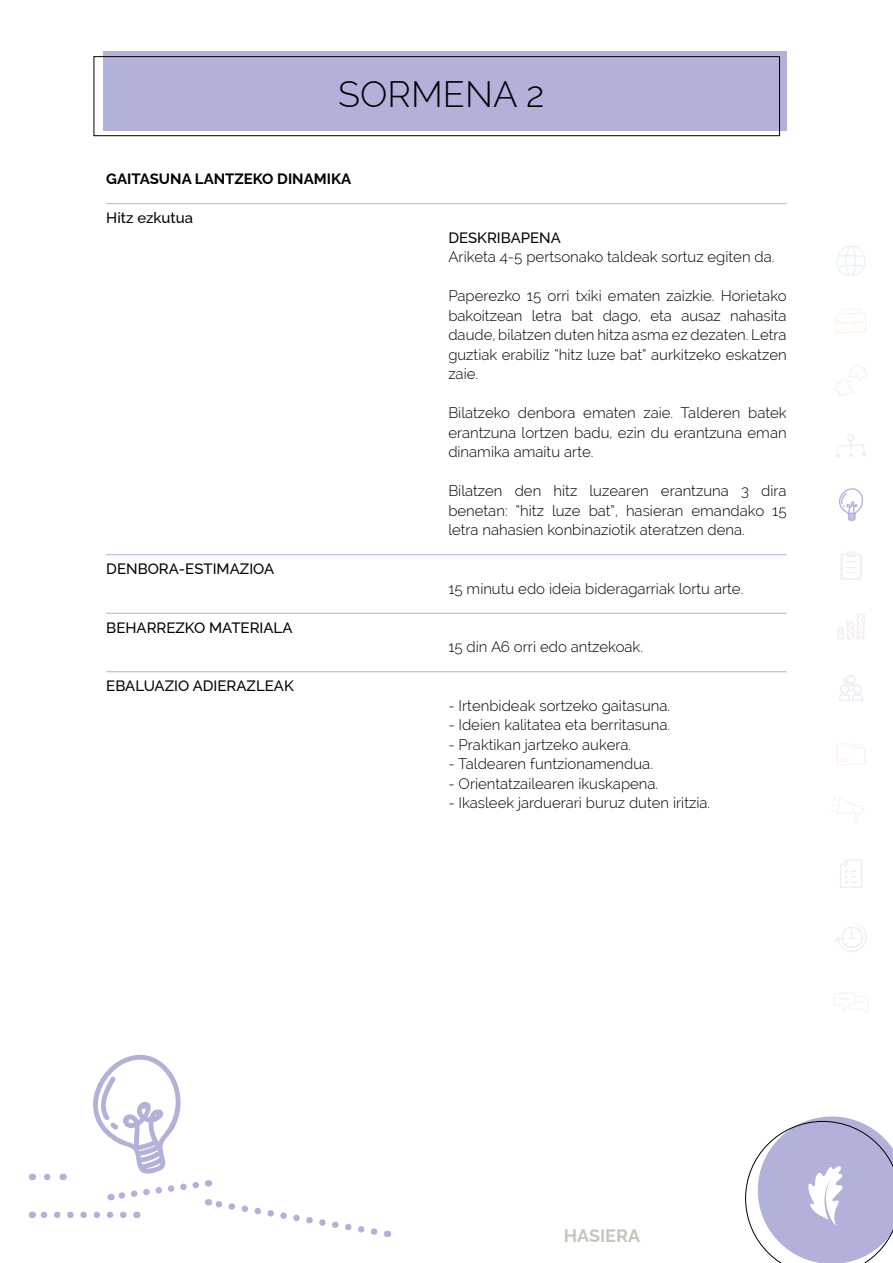
<style>
.page{position:relative;width:893px;height:1263px;background:#fff}
.page>*{position:absolute;margin:0;border:0;box-sizing:border-box;transform-origin:0 0}
.t1{font:300 36px "Raleway";color:#000}
.t2{font:700 18px "Raleway";color:#c6c5ba}
.t3{font:300 15px/19.5px "Raleway";color:#000;text-align:justify}
.t4{font:500 15px "Raleway";color:#000}
.t5{font:700 15px "Raleway";color:#000}
</style>
<div class="page">
<svg style="left:832px;top:797px;width:33px;height:27px"></svg>
<svg style="left:836px;top:308px;width:30px;height:25px"></svg>
<svg style="left:836px;top:246px;width:30px;height:30px"></svg>
<svg style="left:834px;top:364px;width:34px;height:32px"></svg>
<svg style="left:837px;top:613px;width:28px;height:26px"></svg>
<svg style="left:840px;top:859px;width:22px;height:29px"></svg>
<svg style="left:836px;top:434px;width:30px;height:24px"></svg>
<svg style="left:840px;top:552px;width:22px;height:28px"></svg>
<svg style="left:835px;top:923px;width:32px;height:29px"></svg>
<svg style="left:837px;top:743px;width:28px;height:22px"></svg>
<svg style="left:833px;top:992px;width:36px;height:21px"></svg>
<svg style="left:839px;top:675px;width:24px;height:26px"></svg>
<svg style="left:839px;top:488px;width:24px;height:33px"></svg>
<hr style="left:106px;top:203px;width:681px;height:1px;background:#b1b1da">
<hr style="left:106px;top:554px;width:681px;height:1px;background:#b1b1da">
<hr style="left:106px;top:613px;width:681px;height:1px;background:#b1b1da">
<hr style="left:106px;top:671px;width:681px;height:1px;background:#b1b1da">
<svg style="left:745px;top:1116px;width:148px;height:147px"></svg>
<div style="left:103px;top:52px;width:684px;height:79px;background:#b1b1da"></div>
<div style="left:94px;top:56px;width:686px;height:80px;border:1px solid #000"></div>
<svg style="left:32px;top:1054px;width:356px;height:183px"></svg>
<h1 class="t1" style="left:338px;top:73px;width:208px">SORMENA 2</h1>
<p class="t5" style="left:106px;top:167px;width:246px">GAITASUNA LANTZEKO DINAMIKA</p>
<p class="t4" style="left:106px;top:206px;width:88px">Hitz ezkutua</p>
<p class="t4" style="left:106px;top:557px;width:169px">DENBORA-ESTIMAZIOA</p>
<p class="t4" style="left:106px;top:615px;width:188px">BEHARREZKO MATERIALA</p>
<p class="t4" style="left:106px;top:674px;width:189px">EBALUAZIO ADIERAZLEAK</p>
<p class="t4" style="left:448px;top:225px;width:114px">DESKRIBAPENA</p>
<p class="t3" style="left:448px;top:247px;width:328px">Ariketa 4-5 pertsonako taldeak sortuz egiten da.</p>
<p class="t3" style="left:448px;top:286px;width:340px">Paperezko 15 orri txiki ematen zaizkie. Horietako bakoitzean letra bat dago, eta ausaz nahasita daude, bilatzen duten hitza asma ez dezaten. Letra guztiak erabiliz “hitz luze bat” aurkitzeko eskatzen zaie.</p>
<p class="t3" style="left:448px;top:403px;width:340px">Bilatzeko denbora ematen zaie. Talderen batek erantzuna lortzen badu, ezin du erantzuna eman dinamika amaitu arte.</p>
<p class="t3" style="left:448px;top:481px;width:340px">Bilatzen den hitz luzearen erantzuna 3 dira benetan: “hitz luze bat”, hasieran emandako 15 letra nahasien konbinaziotik ateratzen dena.</p>
<p class="t3" style="left:448px;top:579px;width:297px">15 minutu edo ideia bideragarriak lortu arte.</p>
<p class="t3" style="left:448px;top:637px;width:196px">15 din A6 orri edo antzekoak.</p>
<p class="t3" style="left:448px;top:696px;width:223px">- Irtenbideak sortzeko gaitasuna.</p>
<p class="t3" style="left:448px;top:715px;width:223px">- Ideien kalitatea eta berritasuna.</p>
<p class="t3" style="left:448px;top:735px;width:184px">- Praktikan jartzeko aukera.</p>
<p class="t3" style="left:448px;top:754px;width:206px">- Taldearen funtzionamendua.</p>
<p class="t3" style="left:448px;top:774px;width:211px">- Orientatzailearen ikuskapena.</p>
<p class="t3" style="left:448px;top:793px;width:263px">- Ikasleek jarduerari buruz duten iritzia.</p>
<p class="t2" style="left:564px;top:1221px;width:78px">HASIERA</p>
</div>
